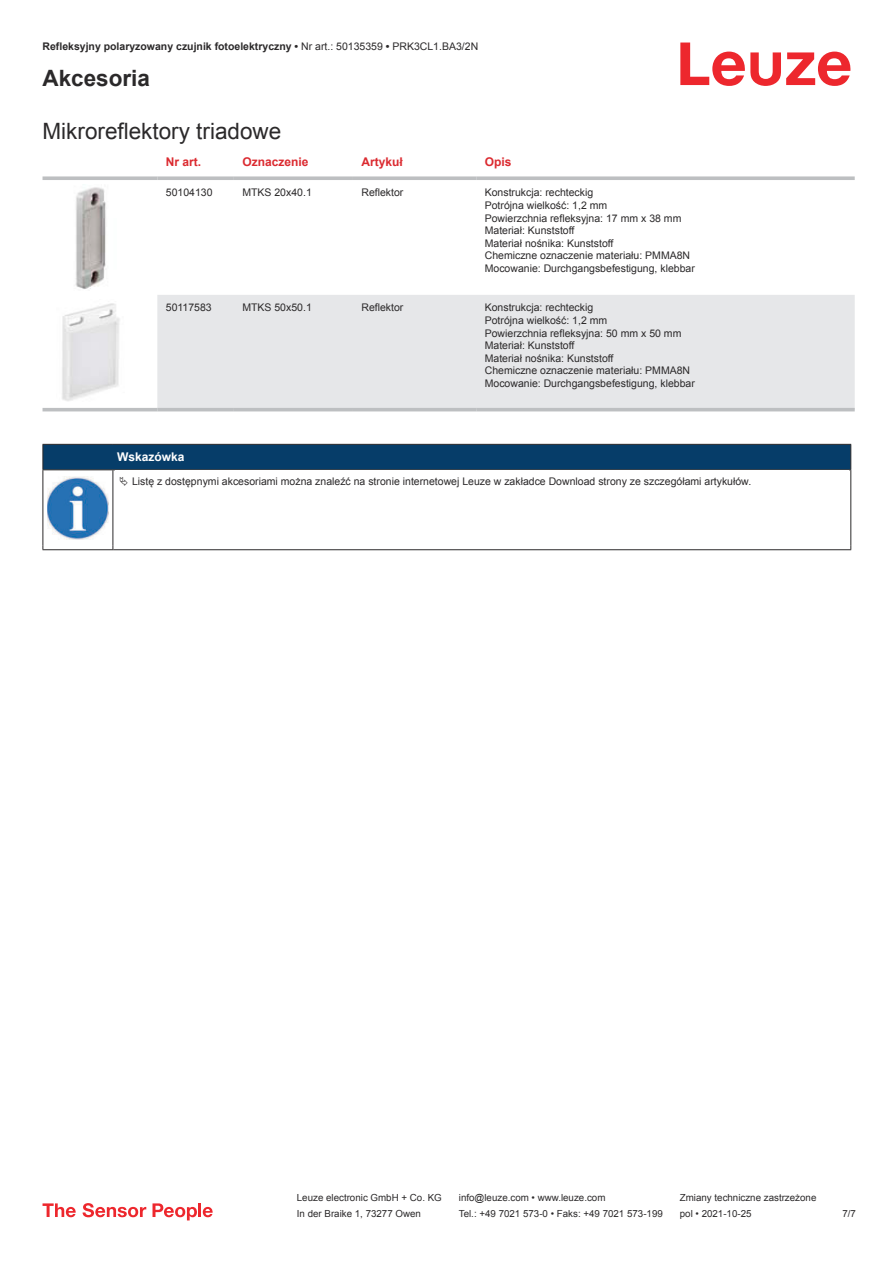
<style>
.page{position:relative;width:893px;height:1263px;background:#fff}
.page>*{position:absolute;margin:0;border:0;box-sizing:border-box;transform-origin:0 0}
.t1{font:22.5px "Arial";color:#2b292a}
.t2{font:700 22.5px "Arial";color:#2b292a}
.t3{font:700 12px "Arial";color:#db2a30}
.t4{font:700 12px "Arial";color:#fff}
.t5{font:10.5px/12.6px "Arial";color:#2b292a}
.t6{font:700 10.5px "Arial";color:#2b292a}
.t7{font:9.75px "Arial";color:#2b292a}
.s1{font-weight:400}
</style>
<div class="page">
<svg style="left:680px;top:43px;width:170px;height:43px"></svg>
<div style="left:157px;top:295px;width:698px;height:113px;background:#e6e7e9"></div>
<svg style="left:43px;top:176px;width:114px;height:4px"></svg>
<svg style="left:157px;top:176px;width:77px;height:4px"></svg>
<svg style="left:234px;top:176px;width:119px;height:4px"></svg>
<svg style="left:353px;top:176px;width:123px;height:4px"></svg>
<svg style="left:476px;top:176px;width:379px;height:4px;background:#c4c6c8"></svg>
<hr style="left:43px;top:408px;width:114px;height:3px;background:#bdbfc1">
<hr style="left:157px;top:408px;width:77px;height:3px;background:#bdbfc1">
<hr style="left:234px;top:408px;width:119px;height:3px;background:#bdbfc1">
<hr style="left:353px;top:408px;width:123px;height:3px;background:#bdbfc1">
<hr style="left:476px;top:408px;width:379px;height:3px;background:#bdbfc1">
<img style="left:75px;top:184px;width:31px;height:105px">
<img style="left:62px;top:303px;width:58px;height:98px">
<div style="left:43px;top:444px;width:808px;height:26px;background:#063d69"></div>
<hr style="left:113px;top:469px;width:738px;height:1px;background:#2b292a">
<hr style="left:43px;top:470px;width:1px;height:75px;background:#2b292a">
<hr style="left:113px;top:470px;width:1px;height:75px;background:#2b292a">
<hr style="left:850px;top:470px;width:1px;height:75px;background:#2b292a">
<hr style="left:43px;top:549px;width:70px;height:1px;background:#2b292a">
<hr style="left:113px;top:549px;width:738px;height:1px;background:#2b292a">
<img style="left:47px;top:476px;width:61px;height:63px">
<svg style="left:43px;top:1203px;width:33px;height:14px"></svg>
<svg style="left:83px;top:1203px;width:63px;height:14px"></svg>
<svg style="left:153px;top:1203px;width:44px;height:17px"></svg>
<hr style="left:198px;top:1203px;width:3px;height:14px;background:#ed272d">
<svg style="left:203px;top:1207px;width:10px;height:10px"></svg>
<p class="t6" style="left:43px;top:43px;width:437px">Refleksyjny polaryzowany czujnik fotoelektryczny • <span class="s1">Nr art.: 50135359</span> • <span class="s1">PRK3CL1.BA3/2N</span></p>
<h1 class="t2" style="left:43px;top:70px;width:109px">Akcesoria</h1>
<h1 class="t1" style="left:43px;top:116px;width:240px">Mikroreflektory triadowe</h1>
<p class="t3" style="left:166px;top:157px;width:37px">Nr art.</p>
<p class="t3" style="left:242px;top:157px;width:68px">Oznaczenie</p>
<p class="t3" style="left:361px;top:153px;width:43px">Artykuł</p>
<p class="t3" style="left:485px;top:157px;width:28px">Opis</p>
<p class="t5" style="left:166px;top:186px;width:48px">50104130</p>
<p class="t5" style="left:242px;top:186px;width:71px">MTKS 20x40.1</p>
<p class="t5" style="left:361px;top:186px;width:44px">Reflektor</p>
<p class="t5" style="left:485px;top:186px;width:212px">Konstrukcja: rechteckig<br>Potrójna wielkość: 1,2 mm<br>Powierzchnia refleksyjna: 17 mm x 38 mm Materiał: Kunststoff<br>Materiał nośnika: Kunststoff<br>Chemiczne oznaczenie materiału: PMMA8N Mocowanie: Durchgangsbefestigung, klebbar</p>
<p class="t5" style="left:166px;top:302px;width:47px">50117583</p>
<p class="t5" style="left:242px;top:301px;width:71px">MTKS 50x50.1</p>
<p class="t5" style="left:361px;top:301px;width:44px">Reflektor</p>
<p class="t5" style="left:485px;top:301px;width:212px">Konstrukcja: rechteckig<br>Potrójna wielkość: 1,2 mm<br>Powierzchnia refleksyjna: 50 mm x 50 mm Materiał: Kunststoff<br>Materiał nośnika: Kunststoff<br>Chemiczne oznaczenie materiału: PMMA8N Mocowanie: Durchgangsbefestigung, klebbar</p>
<p class="t4" style="left:117px;top:449px;width:69px">Wskazówka</p>
<p class="t5" style="left:132px;top:474px;width:621px">Listę z dostępnymi akcesoriami można znaleźć na stronie internetowej Leuze w zakładce Download strony ze szczegółami artykułów.</p>
<p class="t7" style="left:297px;top:1191px;width:146px">Leuze electronic GmbH + Co. KG</p>
<p class="t7" style="left:459px;top:1191px;width:148px">info@leuze.com • www.leuze.com</p>
<p class="t7" style="left:680px;top:1191px;width:138px">Zmiany techniczne zastrzeżone</p>
<p class="t7" style="left:297px;top:1210px;width:126px">In der Braike 1, 73277 Owen</p>
<p class="t7" style="left:459px;top:1207px;width:205px">Tel.: +49 7021 573-0 • Faks: +49 7021 573-199</p>
<p class="t7" style="left:680px;top:1207px;width:73px">pol • 2021-10-25</p>
<p class="t7" style="left:842px;top:1210px;width:15px">7 /7</p>
</div>
